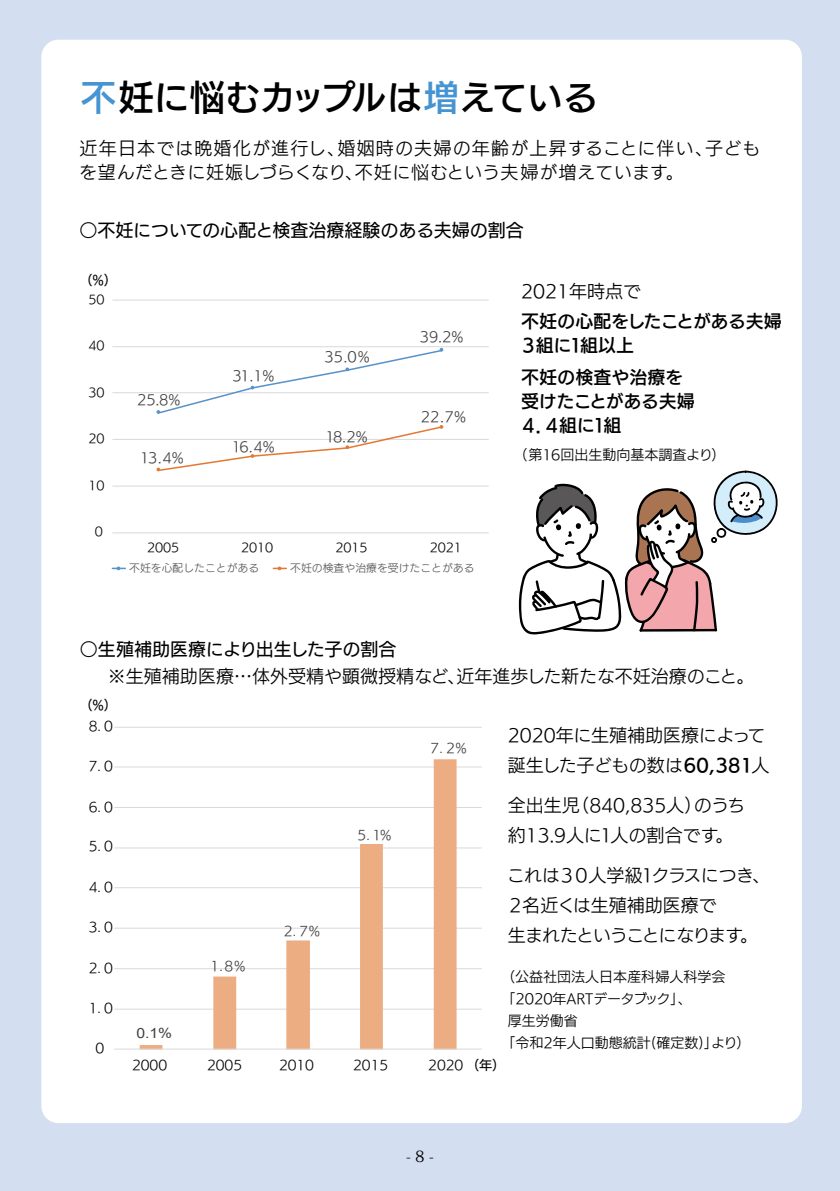
<style>
.page{position:relative;width:840px;height:1191px;background:#fff}
.page>*{position:absolute;margin:0;border:0;box-sizing:border-box;transform-origin:0 0}
.t1{font:36px "UD Kakugo Small Pr 6 N DB";letter-spacing:-.02em;color:#000}
.t2{font:18px/30px "UD Kakugo Small Pr 6 N R";color:#000}
.t3{font:18px/24px "UD Kakugo Small Pr 6 N R";letter-spacing:.045em;color:#000}
.t4{font:18px/24px "UD Kakugo Small Pr 6 N DB";letter-spacing:-.02em;color:#000}
.t5{font:18px "UD Kakugo Small Pr 6 N M";color:#000}
.t6{font:18px/30px "UD Kakugo Small Pr 6 N R";letter-spacing:-.05em;color:#000}
.t7{font:15.6px "Koz Min Pr 6 N";color:#000}
.t8{font:14px "UD Kakugo Small Pr 6 N R";color:#000}
.t9{font:14px "UD Kakugo Small Pr 6 N R";letter-spacing:-.04em;color:#403f40}
.t10{font:14px "UD Kakugo Small Pr 6 N R";letter-spacing:-.02em;color:#000}
.t11{font:14px "Arial";color:#403f40;scale:1.11 1}
.t12{font:13.2px "UD Kakugo Small Pr 6 N R";letter-spacing:-.005em;color:#040000}
.t13{font:13.2px "UD Kakugo Small Pr 6 N R";color:#403f40}
.t14{font:13.2px "UD Kakugo Small Pr 6 N M";color:#040000}
.t15{font:12.2px "UD Kakugo Small Pr 6 N R";letter-spacing:-.005em;color:#040000}
.t16{font:10.8px "UD Kakugo Small Pr 6 N R";color:#585959}
.s1{color:#4694d1}
.s2{font-family:"MS Gothic"}
.s3{font-family:"UD Kakugo Small Pr 6 N M"}
.s4{font-family:"UD Kakugo Small Pr 6 N DB"}
</style>
<div class="page">
<div style="left:0;top:0;width:839px;height:1191px;background:#d3def1"></div>
<div style="left:41px;top:40px;width:760px;height:1083px;background:#fff;border-radius:17px"></div>
<svg style="left:518px;top:471px;width:260px;height:163px"></svg>
<hr style="left:112px;top:486px;width:376px;height:1px;background:#d9d9d9">
<hr style="left:112px;top:439px;width:376px;height:1px;background:#d9d9d9">
<hr style="left:112px;top:392px;width:376px;height:1px;background:#d9d9d9">
<hr style="left:112px;top:346px;width:376px;height:1px;background:#d9d9d9">
<hr style="left:112px;top:300px;width:376px;height:1px;background:#d9d9d9">
<hr style="left:112px;top:532px;width:376px;height:1px;background:#d9d9d9">
<svg style="left:157px;top:348px;width:286px;height:66px"></svg>
<svg style="left:157px;top:425px;width:286px;height:47px"></svg>
<svg style="left:112px;top:567px;width:13px;height:3px"></svg>
<svg style="left:273px;top:567px;width:13px;height:3px"></svg>
<hr style="left:114px;top:1008px;width:367px;height:1px;background:#d9d9d9">
<hr style="left:114px;top:968px;width:367px;height:1px;background:#d9d9d9">
<hr style="left:114px;top:928px;width:367px;height:1px;background:#d9d9d9">
<hr style="left:114px;top:887px;width:367px;height:1px;background:#d9d9d9">
<hr style="left:114px;top:847px;width:367px;height:1px;background:#d9d9d9">
<hr style="left:114px;top:807px;width:367px;height:1px;background:#d9d9d9">
<hr style="left:114px;top:766px;width:367px;height:1px;background:#d9d9d9">
<hr style="left:114px;top:727px;width:367px;height:1px;background:#d9d9d9">
<svg style="left:140px;top:759px;width:316px;height:289px"></svg>
<hr style="left:114px;top:1048px;width:367px;height:1px;background:#d9d9d9">
<h1 class="t1" style="left:80px;top:78px;width:519px"><span class="s1">不</span>妊に悩むカップルは<span class="s1">増</span>えている</h1>
<p class="t3" style="left:79px;top:136px;width:682px">近年日本では晩婚化が進行し、婚姻時の夫婦の年齢が上昇することに伴い、子どもを望んだときに妊娠しづらくなり、不妊に悩むという夫婦が増えています。</p>
<p class="t5" style="left:79px;top:220px;width:445px">○不妊についての心配と検査治療経験のある夫婦の割合</p>
<p class="t14" style="left:79px;top:273px;width:39px">（%）</p>
<p class="t15" style="left:88px;top:292px;width:18px">50</p>
<p class="t15" style="left:88px;top:338px;width:18px">40</p>
<p class="t15" style="left:88px;top:385px;width:18px">30</p>
<p class="t15" style="left:88px;top:432px;width:18px">20</p>
<p class="t15" style="left:88px;top:478px;width:18px">10</p>
<p class="t15" style="left:95px;top:524px;width:10px">0</p>
<p class="t9" style="left:137px;top:392px;width:45px">25.8%</p>
<p class="t9" style="left:140px;top:450px;width:45px">13.4%</p>
<p class="t9" style="left:232px;top:368px;width:43px">31.1%</p>
<p class="t9" style="left:232px;top:438px;width:44px">16.4%</p>
<p class="t9" style="left:324px;top:349px;width:47px">35.0%</p>
<p class="t9" style="left:325px;top:429px;width:44px">18.2%</p>
<p class="t9" style="left:420px;top:329px;width:45px">39.2%</p>
<p class="t9" style="left:420px;top:409px;width:47px">22.7%</p>
<p class="t15" style="left:147px;top:541px;width:34px">2005</p>
<p class="t15" style="left:241px;top:541px;width:34px">2010</p>
<p class="t15" style="left:335px;top:541px;width:34px">2015</p>
<p class="t15" style="left:429px;top:541px;width:34px">2021</p>
<p class="t16" style="left:129px;top:562px;width:131px">不妊を心配したことがある</p>
<p class="t16" style="left:290px;top:562px;width:186px">不妊の検査や治療を受けたことがある</p>
<p class="t2" style="left:521px;top:277px;width:121px">2021年時点で</p>
<p class="t4" style="left:519px;top:310px;width:264px">不妊の心配をしたことがある夫婦<br>３組に１組以上</p>
<p class="t4" style="left:520px;top:366px;width:176px">不妊の検査や治療を受けたことがある夫婦<br>４．４組に１組</p>
<p class="t8" style="left:513px;top:447px;width:213px">（第16回出生動向基本調査より）</p>
<p class="t5" style="left:80px;top:639px;width:318px">○生殖補助医療により出生した子の割合</p>
<p class="t2" style="left:108px;top:662px;width:647px">※生殖補助医療…体外受精や顕微授精など、近年進歩した新たな不妊治療のこと。</p>
<p class="t14" style="left:79px;top:697px;width:39px">（%）</p>
<p class="t12" style="left:89px;top:718px;width:26px">8<span class="s2">.</span>0</p>
<p class="t12" style="left:89px;top:758px;width:26px">7<span class="s2">.</span>0</p>
<p class="t12" style="left:89px;top:799px;width:26px">6<span class="s2">.</span>0</p>
<p class="t12" style="left:89px;top:839px;width:26px">5<span class="s2">.</span>0</p>
<p class="t12" style="left:89px;top:879px;width:26px">4<span class="s2">.</span>0</p>
<p class="t12" style="left:89px;top:920px;width:26px">3<span class="s2">.</span>0</p>
<p class="t12" style="left:89px;top:960px;width:26px">2<span class="s2">.</span>0</p>
<p class="t12" style="left:89px;top:1000px;width:26px">1<span class="s2">.</span>0</p>
<p class="t12" style="left:95px;top:1040px;width:10px">0</p>
<p class="t11" style="left:136px;top:1027px;width:34px">0.1%</p>
<p class="t13" style="left:210px;top:959px;width:36px">1<span class="s2">.</span>8%</p>
<p class="t13" style="left:284px;top:923px;width:37px">2<span class="s2">.</span>7%</p>
<p class="t13" style="left:357px;top:827px;width:35px">5<span class="s2">.</span>1%</p>
<p class="t12" style="left:132px;top:1057px;width:36px">2000</p>
<p class="t12" style="left:207px;top:1057px;width:36px">2005</p>
<p class="t12" style="left:279px;top:1057px;width:36px">2010</p>
<p class="t12" style="left:353px;top:1057px;width:36px">2015</p>
<p class="t13" style="left:430px;top:741px;width:38px">7<span class="s2">.</span>2%</p>
<p class="t12" style="left:428px;top:1057px;width:79px">2020 <span class="s3">（年）</span></p>
<p class="t2" style="left:507px;top:721px;width:263px">2020年に生殖補助医療によって誕生した子どもの数は<span class="s4">60,381</span>人</p>
<p class="t2" style="left:507px;top:791px;width:239px">全出生児（840,835人）のうち約13.9人に１人の割合です。</p>
<p class="t6" style="left:506px;top:861px;width:266px">これは３０人学級１クラスにつき、<br>２名近くは生殖補助医療で<br>生まれたということになります。</p>
<p class="t8" style="left:501px;top:969px;width:225px">（公益社団法人日本産科婦人科学会</p>
<p class="t10" style="left:501px;top:991px;width:192px">「2020年ARTデータブック」、</p>
<p class="t8" style="left:507px;top:1013px;width:71px">厚生労働省</p>
<p class="t8" style="left:501px;top:1035px;width:250px">「令和2年人口動態統計(確定数)」より）</p>
<p class="t7" style="left:406px;top:1147px;width:29px">- 8 -</p>
</div>
